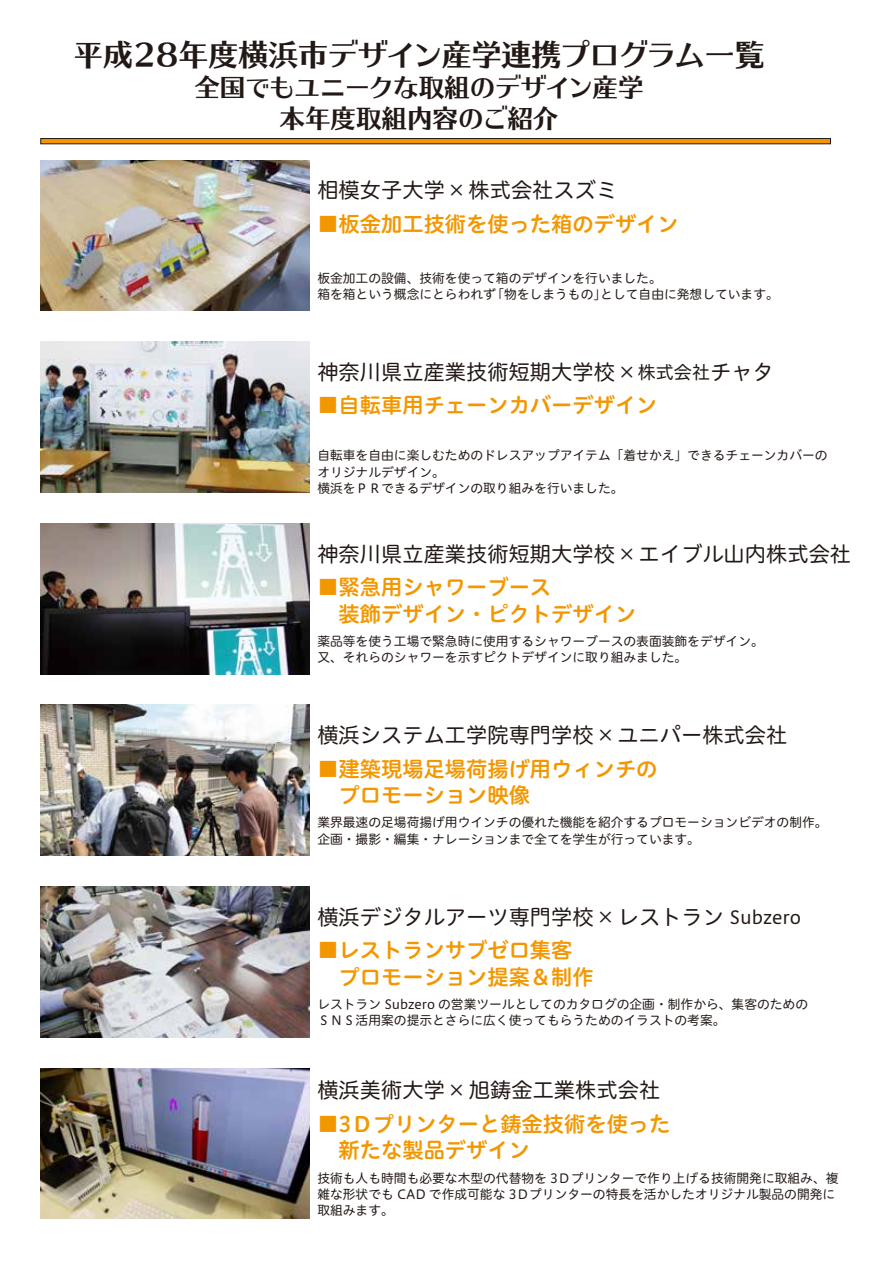
<style>
.page{position:relative;width:893px;height:1263px;background:#fff}
.page>*{position:absolute;margin:0;border:0;box-sizing:border-box;transform-origin:0 0}
.t1{font:29.85px "UD Typos 515 Std";color:#221815}
.t2{font:25.5px/30.6px "UD Typos 515 Std";color:#221815;text-align:center}
.t3{font:21.3px/26.5px "Hiragino UD Sans R Std W6";color:#f39700}
.t4{font:21.3px "Hiragino UD Sans R Std W4";color:#221815}
.t5{font:12.75px/16.4px "Hiragino UD Sans R Std W4";color:#221815}
.s1{font-size:18px}
</style>
<div class="page">
<svg style="left:40px;top:138px;width:791px;height:6px;background:#b77408"></svg>
<img style="left:41px;top:160px;width:268px;height:151px">
<img style="left:41px;top:342px;width:268px;height:150px">
<img style="left:41px;top:523px;width:268px;height:151px">
<img style="left:41px;top:705px;width:268px;height:151px">
<img style="left:41px;top:886px;width:268px;height:151px">
<img style="left:41px;top:1068px;width:268px;height:151px">
<h1 class="t1" style="left:73px;top:30px;width:693px">平成28年度横浜市デザイン産学連携プログラム一覧</h1>
<h2 class="t2" style="left:194px;top:71px;width:451px">全国でもユニークな取組のデザイン産学本年度取組内容のご紹介</h2>
<h3 class="t4" style="left:317px;top:174px;width:301px">相模女子大学 × 株式会社スズミ</h3>
<h3 class="t3" style="left:317px;top:209px;width:363px">■板金加工技術を使った箱のデザイン</h3>
<p class="t5" style="left:317px;top:269px;width:463px">板金加工の設備、技術を使って箱のデザインを行いました。<br>箱を箱という概念にとらわれず「物をしまうもの」として自由に発想しています。</p>
<h3 class="t4" style="left:317px;top:356px;width:458px">神奈川県立産業技術短期大学校 × <span class="s1">株式会社</span>チャタ</h3>
<h3 class="t3" style="left:317px;top:391px;width:342px">■自転車用チェーンカバーデザイン</h3>
<p class="t5" style="left:317px;top:446px;width:512px">自転車を自由に楽しむためのドレスアップアイテム「着せかえ」できるチェーンカバーのオリジナルデザイン。<br>横浜をＰＲできるデザインの取り組みを行いました。</p>
<h3 class="t4" style="left:317px;top:537px;width:535px">神奈川県立産業技術短期大学校 × エイブル山内株式会社</h3>
<h3 class="t3" style="left:317px;top:573px;width:320px">■緊急用シャワーブース<br>　装飾デザイン・ピクトデザイン</h3>
<p class="t5" style="left:317px;top:632px;width:448px">薬品等を使う工場で緊急時に使用するシャワーブースの表面装飾をデザイン。又、それらのシャワーを示すピクトデザインに取り組みました。</p>
<h3 class="t4" style="left:317px;top:719px;width:472px">横浜システム工学院専門学校 × ユニパー株式会社</h3>
<h3 class="t3" style="left:317px;top:754px;width:342px">■建築現場足場荷揚げ用ウィンチの　プロモーション映像</h3>
<p class="t5" style="left:317px;top:814px;width:512px">業界最速の足場荷揚げ用ウインチの優れた機能を紹介するプロモーションビデオの制作。企画・撮影・編集・ナレーションまで全てを学生が行っています。</p>
<h3 class="t4" style="left:317px;top:901px;width:485px">横浜デジタルアーツ専門学校 × レストラン <span class="s1">Subzero</span></h3>
<h3 class="t3" style="left:317px;top:936px;width:278px">■レストランサブゼロ集客　プロモーション提案＆制作</h3>
<p class="t5" style="left:317px;top:995px;width:492px">レストラン Subzero の営業ツールとしてのカタログの企画・制作から、集客のための<br>ＳＮＳ活用案の提示とさらに広く使ってもらうためのイラストの考案。</p>
<h3 class="t4" style="left:317px;top:1074px;width:344px">横浜美術大学 × 旭鋳金工業株式会社</h3>
<h3 class="t3" style="left:317px;top:1109px;width:355px">■3Ｄプリンターと鋳金技術を使った　新たな製品デザイン</h3>
<p class="t5" style="left:317px;top:1169px;width:523px">技術も人も時間も必要な木型の代替物を 3Ｄプリンターで作り上げる技術開発に取組み、複雑な形状でも CAD で作成可能な 3Ｄプリンターの特長を活かしたオリジナル製品の開発に取組みます。</p>
</div>
